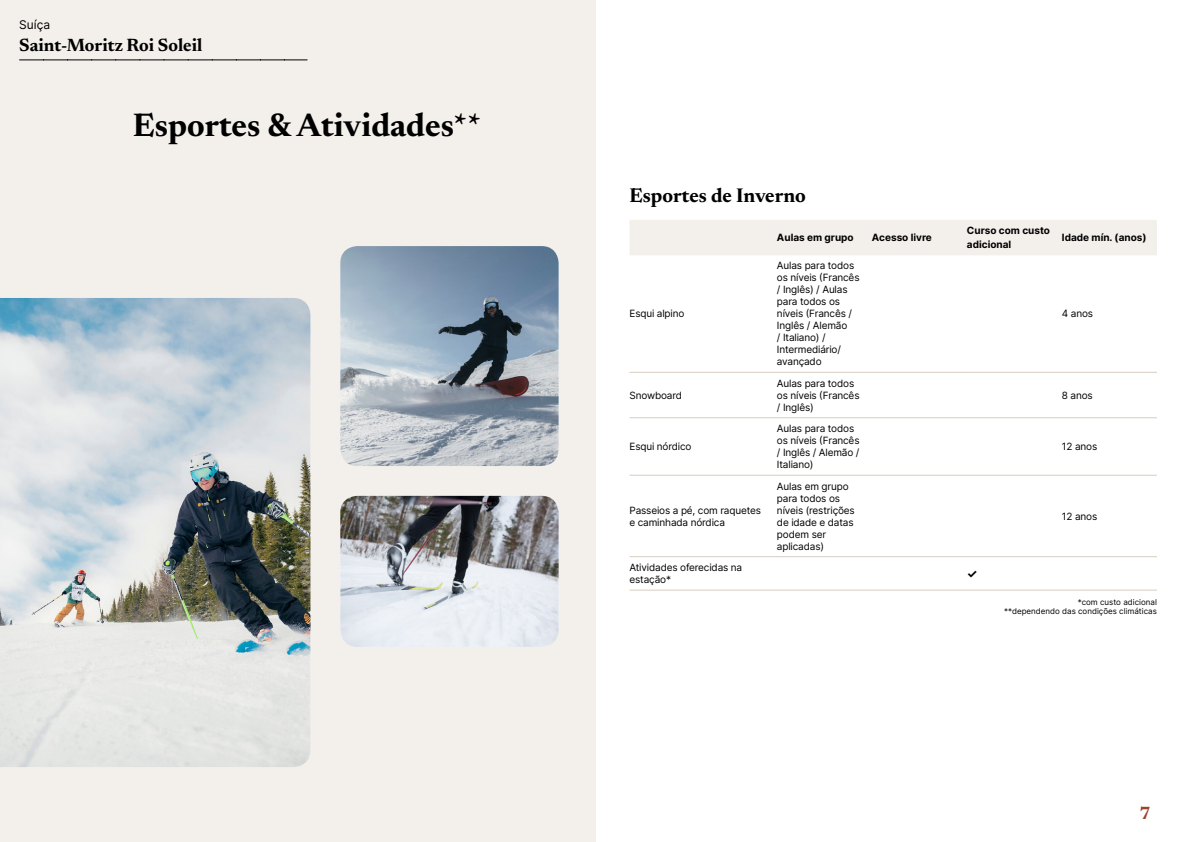
<style>
.page{position:relative;width:1191px;height:842px;background:#fff}
.page>*{position:absolute;margin:0;border:0;box-sizing:border-box;transform-origin:0 0}
.t1{font:700 33px "Newsreader 24 pt";color:#000}
.t2{font:700 20px "Newsreader 24 pt";color:#000}
.t3{font:700 18px "Newsreader 24 pt";color:#000}
.t4{font:700 18px "Newsreader 24 pt";color:#9d432c}
.t5{font:12px "Inter";color:#000}
.t6{font:700 12px "Inter";color:#000}
.t7{font:10px/12px "Inter";letter-spacing:-.015em;color:#000}
.t8{font:700 10px/14px "Inter";color:#000}
.t9{font:8px/9.6px "Inter";color:#000;text-align:right}
</style>
<div class="page">
<div style="left:0;top:0;width:595px;height:842px;background:#f3f0ec"></div>
<img style="left:340px;top:246px;width:218px;height:220px">
<img style="left:0;top:298px;width:310px;height:469px">
<img style="left:340px;top:496px;width:218px;height:151px">
<svg style="left:20px;top:60px;width:287px;height:1px"></svg>
<div style="left:630px;top:220px;width:527px;height:35px;background:#f3f0ec"></div>
<hr style="left:629px;top:372px;width:148px;height:1px;background:#d7cdc1">
<hr style="left:777px;top:372px;width:95px;height:1px;background:#d7cdc1">
<hr style="left:872px;top:372px;width:95px;height:1px;background:#d7cdc1">
<hr style="left:967px;top:372px;width:95px;height:1px;background:#d7cdc1">
<hr style="left:1062px;top:372px;width:95px;height:1px;background:#d7cdc1">
<hr style="left:629px;top:417px;width:148px;height:1px;background:#d7cdc1">
<hr style="left:777px;top:417px;width:95px;height:1px;background:#d7cdc1">
<hr style="left:872px;top:417px;width:95px;height:1px;background:#d7cdc1">
<hr style="left:967px;top:417px;width:95px;height:1px;background:#d7cdc1">
<hr style="left:1062px;top:417px;width:95px;height:1px;background:#d7cdc1">
<hr style="left:629px;top:475px;width:148px;height:1px;background:#d7cdc1">
<hr style="left:777px;top:475px;width:95px;height:1px;background:#d7cdc1">
<hr style="left:872px;top:475px;width:95px;height:1px;background:#d7cdc1">
<hr style="left:967px;top:475px;width:95px;height:1px;background:#d7cdc1">
<hr style="left:1062px;top:475px;width:95px;height:1px;background:#d7cdc1">
<hr style="left:629px;top:556px;width:148px;height:1px;background:#d7cdc1">
<hr style="left:777px;top:556px;width:95px;height:1px;background:#d7cdc1">
<hr style="left:872px;top:556px;width:95px;height:1px;background:#d7cdc1">
<hr style="left:967px;top:556px;width:95px;height:1px;background:#d7cdc1">
<hr style="left:1062px;top:556px;width:95px;height:1px;background:#d7cdc1">
<hr style="left:629px;top:590px;width:148px;height:1px;background:#d7cdc1">
<hr style="left:777px;top:590px;width:95px;height:1px;background:#d7cdc1">
<hr style="left:872px;top:590px;width:95px;height:1px;background:#d7cdc1">
<hr style="left:967px;top:590px;width:95px;height:1px;background:#d7cdc1">
<hr style="left:1062px;top:590px;width:95px;height:1px;background:#d7cdc1">
<p class="t5" style="left:19px;top:15px;width:32px">Suíça</p>
<h3 class="t3" style="left:19px;top:32px;width:185px">Saint-Moritz Roi Soleil</h3>
<h1 class="t1" style="left:133px;top:101px;width:349px">Esportes &amp; Atividades**</h1>
<h2 class="t2" style="left:629px;top:181px;width:178px">Esportes de Inverno</h2>
<p class="t8" style="left:777px;top:230px;width:78px">Aulas em grupo</p>
<p class="t8" style="left:872px;top:230px;width:61px">Acesso livre</p>
<p class="t8" style="left:967px;top:223px;width:85px">Curso com custo adicional</p>
<p class="t8" style="left:1062px;top:230px;width:86px">Idade mín. (anos)</p>
<p class="t7" style="left:629px;top:307px;width:56px">Esqui alpino</p>
<p class="t7" style="left:777px;top:259px;width:84px">Aulas para todos os níveis (Francês / Inglês) / Aulas para todos os níveis (Francês /<br>Inglês / Alemão<br>/ Italiano) /<br>Intermediário/ avançado</p>
<p class="t7" style="left:1062px;top:307px;width:33px">4 anos</p>
<p class="t7" style="left:629px;top:389px;width:54px">Snowboard</p>
<p class="t7" style="left:777px;top:377px;width:84px">Aulas para todos os níveis (Francês / Inglês)</p>
<p class="t7" style="left:1062px;top:389px;width:32px">8 anos</p>
<p class="t7" style="left:629px;top:440px;width:63px">Esqui nórdico</p>
<p class="t7" style="left:777px;top:422px;width:84px">Aulas para todos os níveis (Francês / Inglês / Alemão /<br>Italiano)</p>
<p class="t7" style="left:1062px;top:440px;width:37px">12 anos</p>
<p class="t7" style="left:629px;top:504px;width:133px">Passeios a pé, com raquetes e caminhada nórdica</p>
<p class="t7" style="left:777px;top:480px;width:79px">Aulas em grupo para todos os níveis (restrições de idade e datas podem ser aplicadas)</p>
<p class="t7" style="left:629px;top:561px;width:114px">Atividades oferecidas na estação*</p>
<p class="t6" style="left:967px;top:565px;width:12px">✓</p>
<p class="t7" style="left:1062px;top:510px;width:37px">12 anos</p>
<p class="t9" style="left:1004px;top:597px;width:154px">*com custo adicional<br>**dependendo das condições climáticas</p>
<h3 class="t4" style="left:1139px;top:800px;width:13px">7</h3>
</div>
